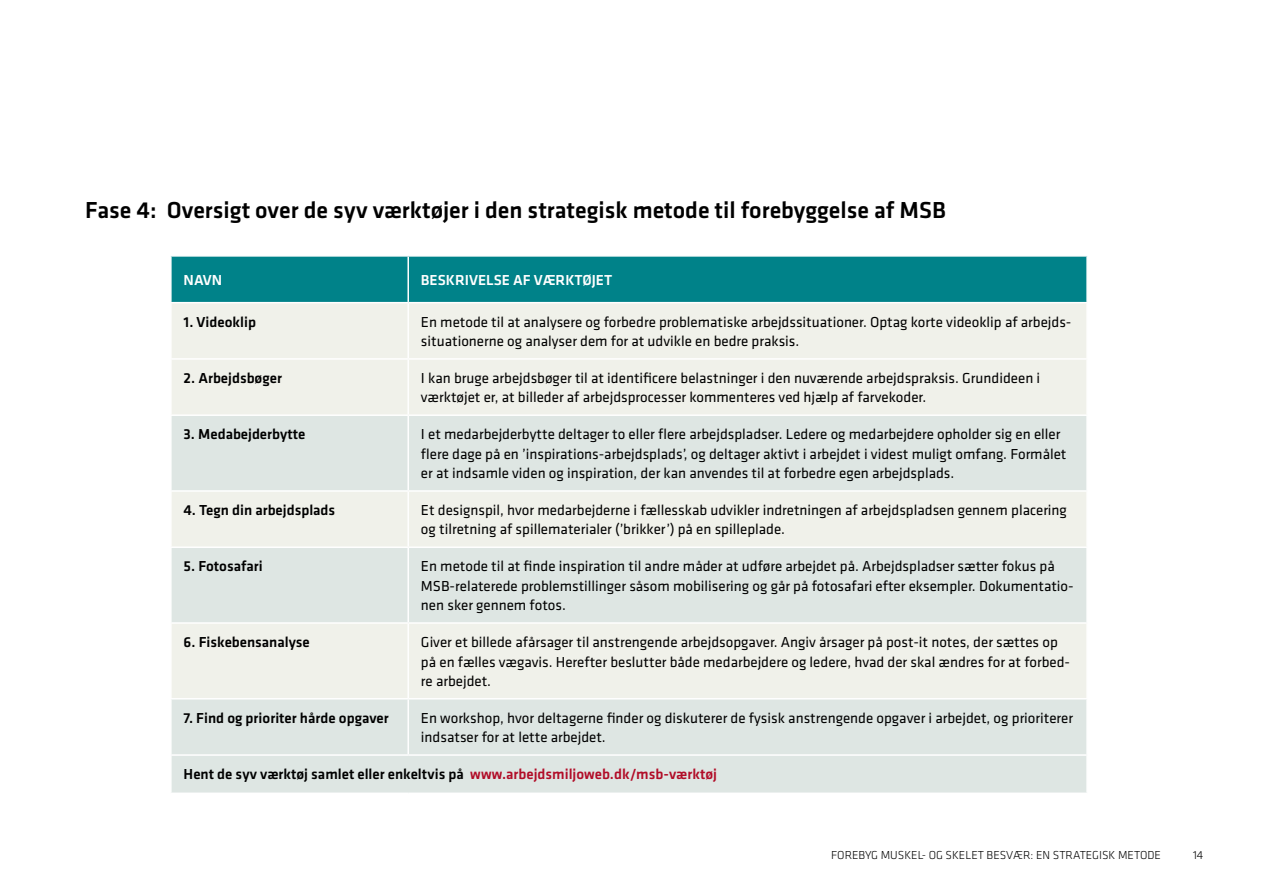
<style>
.page{position:relative;width:1263px;height:893px;background:#fff}
.page>*{position:absolute;margin:0;border:0;box-sizing:border-box;transform-origin:0 0}
.t1{font:500 24px "Klavika";color:#000}
.t2{font:15px/19.5px "Klavika";color:#000}
.t3{font:500 15px "Klavika";color:#000}
.t4{font:500 15px "Klavika";color:#fff}
.t5{font:300 12px "Klavika";color:#000}
.s1{color:#b10d28}
</style>
<div class="page">
<div style="left:172px;top:257px;width:914px;height:45px;background:#008289"></div>
<div style="left:172px;top:303px;width:914px;height:111px;background:#f0f1ea"></div>
<svg style="left:172px;top:416px;width:914px;height:376px;background:#e4e9e5"></svg>
<hr style="left:407px;top:257px;width:2px;height:45px;background:#fff">
<hr style="left:407px;top:360px;width:2px;height:54px;background:#fff">
<hr style="left:407px;top:548px;width:2px;height:74px;background:#fff">
<hr style="left:170px;top:546px;width:238px;height:2px;background:#fff">
<hr style="left:408px;top:546px;width:680px;height:2px;background:#fff">
<hr style="left:407px;top:416px;width:2px;height:74px;background:#fff">
<hr style="left:407px;top:699px;width:2px;height:55px;background:#fff">
<hr style="left:407px;top:492px;width:2px;height:54px;background:#fff">
<hr style="left:170px;top:358px;width:238px;height:2px;background:#fff">
<hr style="left:170px;top:490px;width:238px;height:2px;background:#fff">
<hr style="left:407px;top:303px;width:2px;height:55px;background:#fff">
<hr style="left:408px;top:358px;width:680px;height:2px;background:#fff">
<hr style="left:408px;top:490px;width:680px;height:2px;background:#fff">
<hr style="left:170px;top:622px;width:238px;height:2px;background:#fff">
<hr style="left:408px;top:622px;width:680px;height:2px;background:#fff">
<hr style="left:407px;top:624px;width:2px;height:74px;background:#fff">
<hr style="left:170px;top:698px;width:238px;height:1px;background:#fff">
<hr style="left:170px;top:754px;width:238px;height:2px;background:#fff">
<hr style="left:408px;top:698px;width:680px;height:1px;background:#fff">
<hr style="left:408px;top:754px;width:680px;height:2px;background:#fff">
<h1 class="t1" style="left:85px;top:194px;width:862px">Fase 4: Oversigt over de syv værktøjer i den strategisk metode til forebyggelse af MSB</h1>
<p class="t4" style="left:184px;top:270px;width:40px">NAVN</p>
<p class="t4" style="left:421px;top:270px;width:193px">BESKRIVELSE AF VÆRKTØJET</p>
<p class="t3" style="left:184px;top:312px;width:74px">1. Videoklip</p>
<p class="t2" style="left:421px;top:311px;width:652px">En metode til at analysere og forbedre problematiske arbejdssituationer. Optag korte videoklip af arbejds&shy;situationerne og analyser dem for at udvikle en bedre praksis.</p>
<p class="t3" style="left:184px;top:368px;width:100px">2. Arbejdsbøger</p>
<p class="t2" style="left:421px;top:368px;width:621px">I kan bruge arbejdsbøger til at identificere belastninger i den nuværende arbejdspraksis. Grundideen i værktøjet er, at billeder af arbejdsprocesser kommenteres ved hjælp af farvekoder.</p>
<p class="t3" style="left:184px;top:424px;width:123px">3. Medabejderbytte</p>
<p class="t2" style="left:421px;top:424px;width:647px">I et medarbejderbytte deltager to eller flere arbejdspladser. Ledere og medarbejdere opholder sig en eller flere dage på en ’inspirations-arbejdsplads’, og deltager aktivt i arbejdet i videst muligt omfang. Formålet er at indsamle viden og inspiration, der kan anvendes til at forbedre egen arbejdsplads.</p>
<p class="t3" style="left:184px;top:500px;width:153px">4. Tegn din arbejdsplads</p>
<p class="t2" style="left:421px;top:500px;width:647px">Et designspil, hvor medarbejderne i fællesskab udvikler indretningen af arbejdspladsen gennem placering og tilretning af spillematerialer (’brikker’) på en spilleplade.</p>
<p class="t3" style="left:184px;top:556px;width:81px">5. Fotosafari</p>
<p class="t2" style="left:421px;top:556px;width:654px">En metode til at finde inspiration til andre måder at udføre arbejdet på. Arbejdspladser sætter fokus på<br>MSB-relaterede problemstillinger såsom mobilisering og går på fotosafari efter eksempler. Dokumentatio&shy;nen sker gennem fotos.</p>
<p class="t3" style="left:184px;top:632px;width:128px">6. Fiskebensanalyse</p>
<p class="t2" style="left:421px;top:632px;width:651px">Giver et billede afårsager til anstrengende arbejdsopgaver. Angiv årsager på post-it notes, der sættes op på en fælles vægavis. Herefter beslutter både medarbejdere og ledere, hvad der skal ændres for at forbed&shy;re arbejdet.</p>
<p class="t3" style="left:184px;top:708px;width:207px">7. Find og prioriter hårde opgaver</p>
<p class="t2" style="left:421px;top:708px;width:653px">En workshop, hvor deltagerne finder og diskuterer de fysisk anstrengende opgaver i arbejdet, og prioriterer indsatser for at lette arbejdet.</p>
<p class="t3" style="left:184px;top:764px;width:535px">Hent de syv værktøj samlet eller enkeltvis på <span class="s1">www.arbejdsmiljoweb.dk/msb-værktøj</span></p>
<p class="t5" style="left:831px;top:848px;width:331px">FOREBYG MUSKEL- OG SKELET BESVÆR: EN STRATEGISK METODE</p>
<p class="t5" style="left:1193px;top:848px;width:12px">14</p>
</div>
